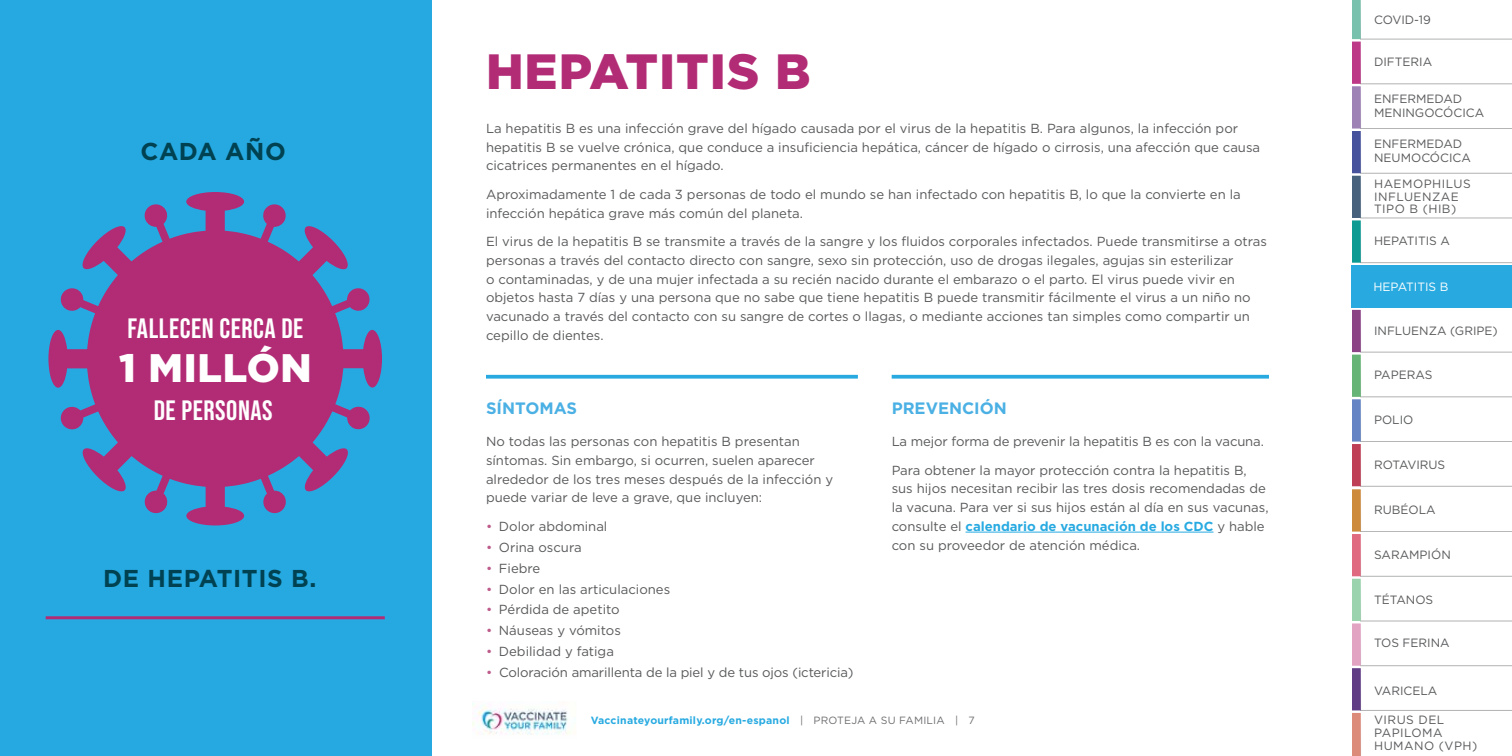
<style>
.page{position:relative;width:1512px;height:756px;background:#fff}
.page>*{position:absolute;margin:0;border:0;box-sizing:border-box;transform-origin:0 0}
.t1{font:900 49.5px "Gotham";letter-spacing:.02em;color:#b22b75}
.t2{font:900 39.75px "Gotham";letter-spacing:.02em;color:#fff}
.t3{font:28.05px "Bebas Neue";letter-spacing:.02em;color:#fff}
.t4{font:700 24.45px "Gotham";letter-spacing:.025em;color:#004251}
.t5{font:700 16.5px "Gotham";color:#4bb0e4}
.t6{font:13.2px/18.8px "Gotham";color:#58595b}
.t7{font:12px/14.2px "Gotham";color:#58595b}
.t8{font:12px/12.8px "Gotham";letter-spacing:.04em;color:#58595b}
.t9{font:12px "Gotham";color:#fff}
.t10{font:700 10.5px "Gotham";letter-spacing:.02em;color:#28aae1}
.s1{color:#bd5a8a}
.s2{font-weight:700;color:#28aae1}
.s3{font-weight:400;color:#6d6e71}
</style>
<div class="page">
<svg style="left:1352px;top:0;width:160px;height:756px"></svg>
<img style="left:472px;top:703px;width:99px;height:32px">
<svg style="left:892px;top:375px;width:377px;height:4px;background:#3db2e3"></svg>
<svg style="left:486px;top:375px;width:372px;height:4px"></svg>
<hr style="left:966px;top:532px;width:248px;height:1px;background:#28aae1">
<div style="left:0;top:0;width:432px;height:756px;background:#26a9e1"></div>
<hr style="left:46px;top:616px;width:339px;height:3px;background:#b22b75">
<svg style="left:48px;top:192px;width:334px;height:333px;fill:#b22b75"></svg>
<div style="left:1352px;top:265px;width:160px;height:42px;background:#28aae1"></div>
<h3 class="t4" style="left:140px;top:135px;width:147px">CADA AÑO</h3>
<h3 class="t3" style="left:128px;top:312px;width:177px">FALLECEN CERCA DE</h3>
<h2 class="t2" style="left:119px;top:340px;width:194px">1 MILLÓN</h2>
<h3 class="t3" style="left:154px;top:395px;width:121px">DE PERSONAS</h3>
<h3 class="t4" style="left:103px;top:562px;width:215px">DE HEPATITIS B.</h3>
<h1 class="t1" style="left:486px;top:37px;width:326px">HEPATITIS B</h1>
<p class="t6" style="left:486px;top:119px;width:776px">La hepatitis B es una infección grave del hígado causada por el virus de la hepatitis B. Para algunos, la infección por hepatitis B se vuelve crónica, que conduce a insuficiencia hepática, cáncer de hígado o cirrosis, una afección que causa cicatrices permanentes en el hígado.</p>
<p class="t6" style="left:486px;top:185px;width:756px">Aproximadamente 1 de cada 3 personas de todo el mundo se han infectado con hepatitis B, lo que la convierte en la infección hepática grave más común del planeta.</p>
<p class="t6" style="left:486px;top:232px;width:783px">El virus de la hepatitis B se transmite a través de la sangre y los fluidos corporales infectados. Puede transmitirse a otras personas a través del contacto directo con sangre, sexo sin protección, uso de drogas ilegales, agujas sin esterilizar<br>o contaminadas, y de una mujer infectada a su recién nacido durante el embarazo o el parto. El virus puede vivir en objetos hasta 7 días y una persona que no sabe que tiene hepatitis B puede transmitir fácilmente el virus a un niño no vacunado a través del contacto con su sangre de cortes o llagas, o mediante acciones tan simples como compartir un cepillo de dientes.</p>
<p class="t5" style="left:486px;top:397px;width:93px">SÍNTOMAS</p>
<p class="t6" style="left:486px;top:432px;width:349px">No todas las personas con hepatitis B presentan síntomas. Sin embargo, si ocurren, suelen aparecer alrededor de los tres meses después de la infección y puede variar de leve a grave, que incluyen:</p>
<p class="t6" style="left:486px;top:516px;width:123px"><span class="s1">•</span> Dolor abdominal</p>
<p class="t6" style="left:486px;top:537px;width:97px"><span class="s1">•</span> Orina oscura</p>
<p class="t6" style="left:486px;top:558px;width:56px"><span class="s1">•</span> Fiebre</p>
<p class="t6" style="left:486px;top:579px;width:186px"><span class="s1">•</span> Dolor en las articulaciones</p>
<p class="t6" style="left:486px;top:600px;width:135px"><span class="s1">•</span> Pérdida de apetito</p>
<p class="t6" style="left:486px;top:621px;width:136px"><span class="s1">•</span> Náuseas y vómitos</p>
<p class="t6" style="left:486px;top:642px;width:129px"><span class="s1">•</span> Debilidad y fatiga</p>
<p class="t6" style="left:486px;top:663px;width:369px"><span class="s1">•</span> Coloración amarillenta de la piel y de tus ojos (ictericia)</p>
<p class="t5" style="left:892px;top:397px;width:117px">PREVENCIÓN</p>
<p class="t6" style="left:892px;top:427px;width:374px;line-height:28.5px">La mejor forma de prevenir la hepatitis B es con la vacuna.<br>Para obtener la mayor protección contra la hepatitis B,</p>
<p class="t6" style="left:892px;top:479px;width:378px">sus hijos necesitan recibir las tres dosis recomendadas de la vacuna. Para ver si sus hijos están al día en sus vacunas, consulte el <span class="s2">calendario de vacunación de los CDC</span> y hable con su proveedor de atención médica.</p>
<p class="t10" style="left:591px;top:714px;width:386px">Vaccinateyourfamily.org/en-espanol <span class="s3">| PROTEJA A SU FAMILIA | 7</span></p>
<p class="t7" style="left:1374px;top:12px;width:58px">COVID-19</p>
<p class="t7" style="left:1374px;top:55px;width:60px">DIFTERIA</p>
<p class="t7" style="left:1374px;top:91px;width:112px">ENFERMEDAD<br>MENINGOCÓCICA</p>
<p class="t7" style="left:1374px;top:136px;width:98px">ENFERMEDAD<br>NEUMOCÓCICA</p>
<p class="t8" style="left:1374px;top:177px;width:98px">HAEMOPHILUS<br>INFLUENZAE<br>TIPO B (HIB)</p>
<p class="t7" style="left:1374px;top:233px;width:77px">HEPATITIS A</p>
<p class="t9" style="left:1373px;top:279px;width:77px">HEPATITIS B</p>
<p class="t7" style="left:1374px;top:323px;width:125px">INFLUENZA (GRIPE)</p>
<p class="t7" style="left:1374px;top:367px;width:60px">PAPERAS</p>
<p class="t7" style="left:1374px;top:413px;width:41px">POLIO</p>
<p class="t7" style="left:1374px;top:457px;width:73px">ROTAVIRUS</p>
<p class="t7" style="left:1374px;top:503px;width:63px">RUBÉOLA</p>
<p class="t7" style="left:1374px;top:548px;width:78px">SARAMPIÓN</p>
<p class="t7" style="left:1374px;top:592px;width:61px">TÉTANOS</p>
<p class="t7" style="left:1374px;top:635px;width:77px">TOS FERINA</p>
<p class="t7" style="left:1374px;top:683px;width:65px">VARICELA</p>
<p class="t8" style="left:1374px;top:714px;width:105px">VIRUS DEL<br>PAPILOMA<br>HUMANO (VPH)</p>
</div>
